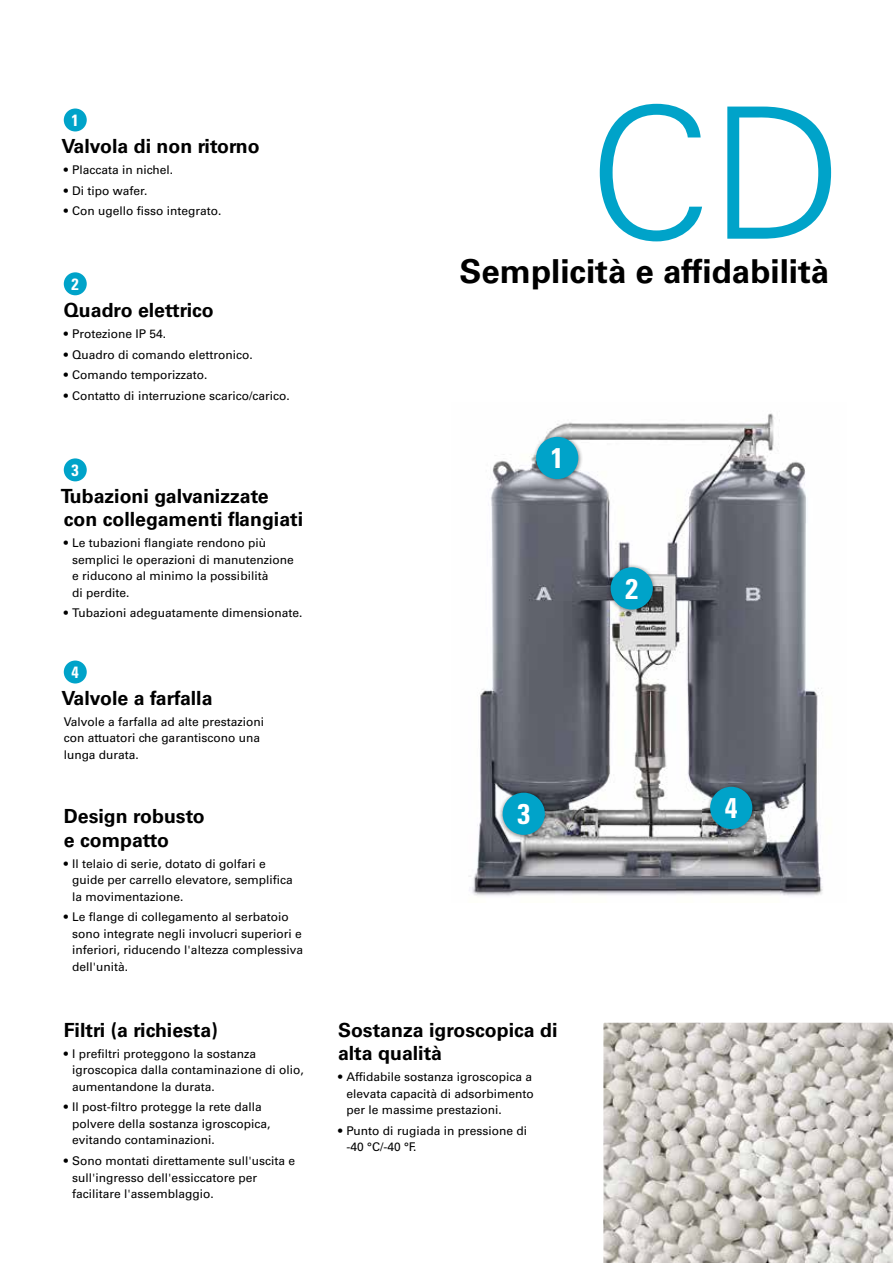
<style>
.page{position:relative;width:893px;height:1263px;background:#fff}
.page>*{position:absolute;margin:0;border:0;box-sizing:border-box;transform-origin:0 0}
.t1{font:300 183px "Univers LT Std";color:#00a3c9}
.t2{font:700 33px "Univers LT Std";color:#000}
.t3{font:700 condensed 28.5px "Univers LT Std";color:#fff}
.t4{font:700 19.5px/23.4px "Univers LT Std";color:#000}
.t5{font:700 condensed 16.35px "Univers LT Std";color:#fff}
.t6{font:12px/16.5px "Univers LT Std";color:#000}
</style>
<div class="page">
<img style="left:469px;top:413px;width:354px;height:483px">
<img style="left:603px;top:1023px;width:290px;height:240px">
<div style="left:64px;top:660px;width:23px;height:23px;background:#00a3c9;border-radius:50%"></div>
<div style="left:64px;top:458px;width:23px;height:23px;background:#00a3c9;border-radius:50%"></div>
<div style="left:64px;top:272px;width:23px;height:23px;background:#00a3c9;border-radius:50%"></div>
<div style="left:64px;top:109px;width:23px;height:22px;background:#00a3c9;border-radius:50%"></div>
<div style="left:532px;top:433px;width:51px;height:51px;background:#000;opacity:.5"></div>
<div style="left:536px;top:437px;width:42px;height:42px;background:#00a3c9;border-radius:50%"></div>
<div style="left:706px;top:783px;width:51px;height:51px;background:#000;opacity:.5"></div>
<div style="left:710px;top:787px;width:42px;height:42px;background:#00a3c9;border-radius:50%"></div>
<div style="left:498px;top:789px;width:52px;height:51px;background:#000;opacity:.5"></div>
<div style="left:503px;top:793px;width:42px;height:42px;background:#00a3c9;border-radius:50%"></div>
<div style="left:606px;top:563px;width:52px;height:52px;background:#000;opacity:.5"></div>
<div style="left:611px;top:567px;width:42px;height:42px;background:#00a3c9;border-radius:50%"></div>
<h3 class="t5" style="left:72px;top:110px;width:9px">1</h3>
<h1 class="t1" style="left:589px;top:64px;width:256px">CD</h1>
<h3 class="t4" style="left:61px;top:135px;width:200px">Valvola di non ritorno</h3>
<p class="t6" style="left:64px;top:161px;width:111px">• Placcata in nichel.</p>
<p class="t6" style="left:64px;top:182px;width:85px">• Di tipo wafer.</p>
<p class="t6" style="left:64px;top:203px;width:159px">• Con ugello fisso integrato.</p>
<h3 class="t5" style="left:72px;top:274px;width:9px">2</h3>
<h3 class="t4" style="left:64px;top:299px;width:151px">Quadro elettrico</h3>
<p class="t6" style="left:64px;top:325px;width:104px">• Protezione IP 54.</p>
<p class="t6" style="left:64px;top:346px;width:190px">• Quadro di comando elettronico.</p>
<p class="t6" style="left:64px;top:367px;width:145px">• Comando temporizzato.</p>
<p class="t6" style="left:64px;top:388px;width:227px">• Contatto di interruzione scarico/carico.</p>
<h3 class="t5" style="left:72px;top:460px;width:9px">3</h3>
<h3 class="t4" style="left:61px;top:485px;width:244px">Tubazioni galvanizzate con collegamenti flangiati</h3>
<p class="t6" style="left:72px;top:535px;width:223px;text-indent:-9px">• Le tubazioni flangiate rendono più semplici le operazioni di manutenzione e riducono al minimo la possibilità<br>di perdite.</p>
<p class="t6" style="left:64px;top:605px;width:240px">• Tubazioni adeguatamente dimensionate.</p>
<h3 class="t5" style="left:72px;top:662px;width:9px">4</h3>
<h3 class="t4" style="left:61px;top:687px;width:153px">Valvole a farfalla</h3>
<p class="t6" style="left:64px;top:713px;width:202px">Valvole a farfalla ad alte prestazioni con attuatori che garantiscono una lunga durata.</p>
<h3 class="t4" style="left:64px;top:805px;width:143px">Design robusto e compatto</h3>
<p class="t6" style="left:72px;top:855px;width:222px;text-indent:-9px">• Il telaio di serie, dotato di golfari e guide per carrello elevatore, semplifica la movimentazione.</p>
<p class="t6" style="left:72px;top:909px;width:232px;text-indent:-9px">• Le flange di collegamento al serbatoio sono integrate negli involucri superiori e inferiori, riducendo l'altezza complessiva dell'unità.</p>
<h3 class="t4" style="left:64px;top:1018px;width:156px">Filtri (a richiesta)</h3>
<p class="t6" style="left:72px;top:1045px;width:233px;text-indent:-9px">• I prefiltri proteggono la sostanza igroscopica dalla contaminazione di olio, aumentandone la durata.</p>
<p class="t6" style="left:72px;top:1099px;width:200px;text-indent:-9px">• Il post-filtro protegge la rete dalla polvere della sostanza igroscopica, evitando contaminazioni.</p>
<p class="t6" style="left:72px;top:1153px;width:224px;text-indent:-9px">• Sono montati direttamente sull'uscita e sull'ingresso dell'essiccatore per facilitare l'assemblaggio.</p>
<h2 class="t2" style="left:460px;top:252px;width:371px">Semplicità e affidabilità</h2>
<h3 class="t3" style="left:551px;top:441px;width:14px">1</h3>
<h3 class="t3" style="left:625px;top:571px;width:14px">2</h3>
<h3 class="t3" style="left:517px;top:796px;width:14px">3</h3>
<h3 class="t3" style="left:725px;top:790px;width:14px">4</h3>
<h3 class="t4" style="left:338px;top:1018px;width:221px">Sostanza igroscopica di alta qualità</h3>
<p class="t6" style="left:347px;top:1068px;width:189px;text-indent:-9px">• Affidabile sostanza igroscopica a elevata capacità di adsorbimento per le massime prestazioni.</p>
<p class="t6" style="left:347px;top:1122px;width:182px;text-indent:-9px">• Punto di rugiada in pressione di -40 °C/-40 °F.</p>
</div>
